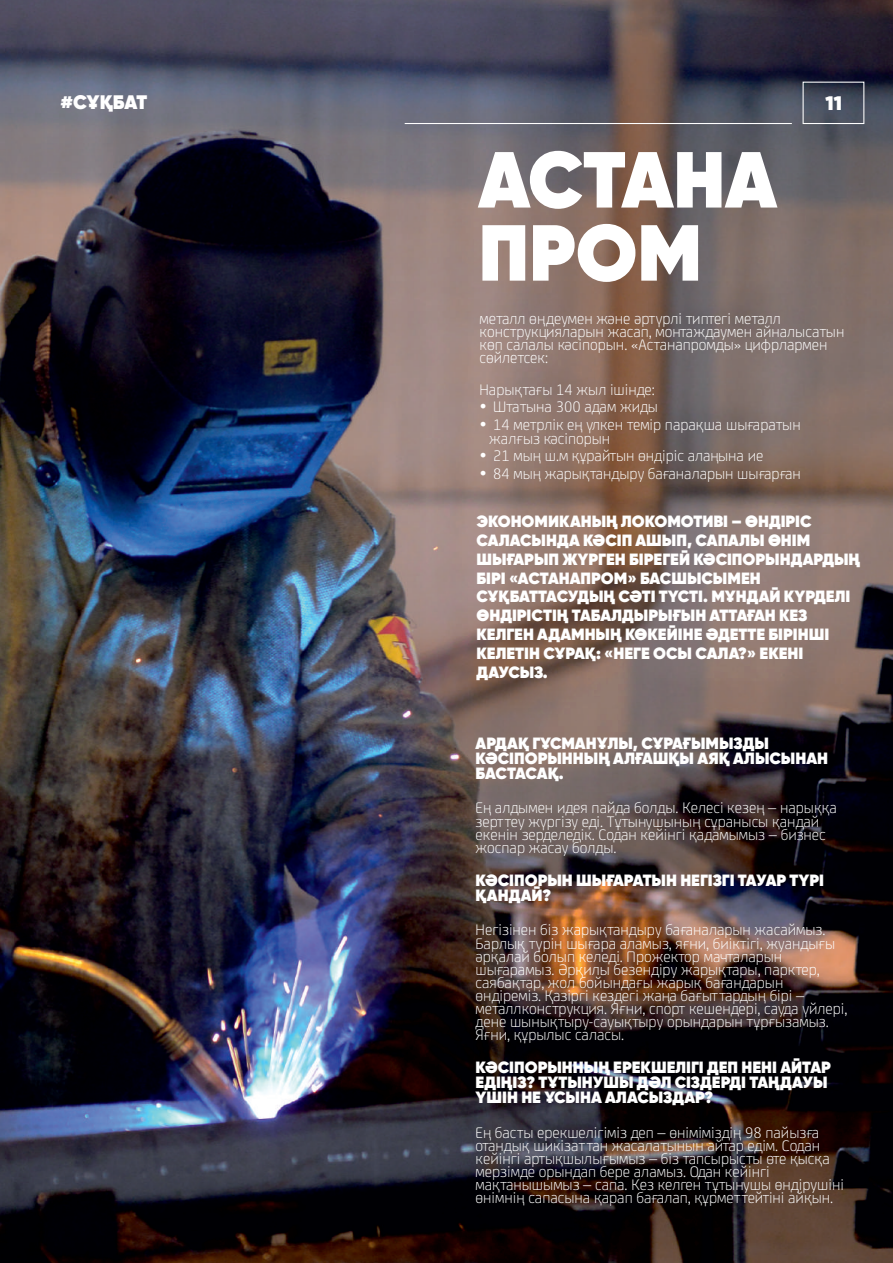
<style>
.page{position:relative;width:893px;height:1263px;background:#fff}
.page>*{position:absolute;margin:0;border:0;box-sizing:border-box;transform-origin:0 0}
.t1{font:800 79.2px/73.1px "Gilroy";color:#fff}
.t2{font:800 19.65px "Gilroy";letter-spacing:-.01em;color:#fff}
.t3{font:300 16.35px/13px "FS Joey Pro";color:#fff}
.t4{font:800 16.35px/18.8px "Gilroy";color:#fff}
</style>
<div class="page">
<img style="left:0;top:0;width:893px;height:1263px">
<div style="left:803px;top:82px;width:61px;height:42px;border:1px solid #fff"></div>
<hr style="left:405px;top:123px;width:387px;height:1px;background:#fff">
<svg style="left:481px;top:403px;width:5px;height:5px"></svg>
<svg style="left:481px;top:421px;width:5px;height:5px"></svg>
<svg style="left:481px;top:452px;width:5px;height:5px"></svg>
<svg style="left:481px;top:470px;width:5px;height:5px"></svg>
<p class="t2" style="left:61px;top:94px;width:88px">#СҰҚБАТ</p>
<p class="t2" style="left:825px;top:94px;width:18px">11</p>
<h1 class="t1" style="left:479px;top:149px;width:300px">АСТАНА<br>ПРОМ</h1>
<p class="t3" style="left:480px;top:313px;width:366px">металл өңдеумен және әртүрлі типтегі металл конструкцияларын жасап, монтаждаумен айналысатын көп салалы кәсіпорын. «Астанапромды» цифрлармен сөйлетсек:</p>
<p class="t3" style="left:480px;top:383px;width:180px;line-height:16.4px;text-align:right">Нарықтағы 14 жыл ішінде:<br>Штатына 300 адам жиды</p>
<p class="t3" style="left:489px;top:419px;width:313px;line-height:14.4px">14 метрлік ең үлкен темір парақша шығаратын жалғыз кәсіпорын</p>
<p class="t3" style="left:493px;top:447px;width:309px;line-height:18.1px">21 мың ш.м құрайтын өндіріс алаңына ие<br>84 мың жарықтандыру бағаналарын шығарған</p>
<p class="t4" style="left:476px;top:513px;width:385px">ЭКОНОМИКАНЫҢ ЛОКОМОТИВІ – ӨНДІРІС САЛАСЫНДА КӘСІП АШЫП, САПАЛЫ ӨНІМ ШЫҒАРЫП ЖҮРГЕН БІРЕГЕЙ КӘСІПОРЫНДАРДЫҢ БІРІ «АСТАНАПРОМ» БАСШЫСЫМЕН СҰҚБАТТАСУДЫҢ СӘТІ ТҮСТІ. МҰНДАЙ КҮРДЕЛІ ӨНДІРІСТІҢ ТАБАЛДЫРЫҒЫН АТТАҒАН КЕЗ КЕЛГЕН АДАМНЫҢ КӨКЕЙІНЕ ӘДЕТТЕ БІРІНШІ КЕЛЕТІН СҰРАҚ: «НЕГЕ ОСЫ САЛА?» ЕКЕНІ ДАУСЫЗ.</p>
<p class="t4" style="left:476px;top:737px;width:354px;line-height:15px">АРДАҚ ГҰСМАНҰЛЫ, СҰРАҒЫМЫЗДЫ<br>КӘСІПОРЫННЫҢ АЛҒАШҚЫ АЯҚ АЛЫСЫНАН<br>БАСТАСАҚ.</p>
<p class="t3" style="left:476px;top:803px;width:363px">Ең алдымен идея пайда болды. Келесі кезең – нарыққа зерттеу жүргізу еді. Тұтынушының сұранысы қандай екенін зерделедік. Содан кейінгі қадамымыз – бизнес жоспар жасау болды.</p>
<p class="t4" style="left:476px;top:874px;width:350px;line-height:15px">КӘСІПОРЫН ШЫҒАРАТЫН НЕГІЗГІ ТАУАР ТҮРІ<br>ҚАНДАЙ?</p>
<p class="t3" style="left:476px;top:925px;width:373px">Негізінен біз жарықтандыру бағаналарын жасаймыз.<br>Барлық түрін шығара аламыз, яғни, биіктігі, жуандығы әрқалай болып келеді. Прожектор мачталарын шығарамыз. Әрқилы безендіру жарықтары, парктер, саябақтар, жол бойындағы жарық бағандарын өндіреміз. Қазіргі кездегі жаңа бағыттардың бірі – металлконструкция. Яғни, спорт кешендері, сауда үйлері, дене шынықтыру-сауықтыру орындарын тұрғызамыз.<br>Яғни, құрылыс саласы.</p>
<p class="t4" style="left:476px;top:1061px;width:357px;line-height:15px">КӘСІПОРЫННЫҢ ЕРЕКШЕЛІГІ ДЕП НЕНІ АЙТАР<br>ЕДІҢІЗ? ТҰТЫНУШЫ ДӘЛ СІЗДЕРДІ ТАҢДАУЫ<br>ҮШІН НЕ ҰСЫНА АЛАСЫЗДАР?</p>
<p class="t3" style="left:476px;top:1127px;width:370px">Ең басты ерекшелігіміз деп – өніміміздің 98 пайызға отандық шикізаттан жасалатынын айтар едім. Содан кейінгі артықшылығымыз – біз тапсырысты өте қысқа мерзімде орындап бере аламыз. Одан кейінгі мақтанышымыз – сапа. Кез келген тұтынушы өндірушіні өнімнің сапасына қарап бағалап, құрметтейтіні айқын.</p>
</div>
